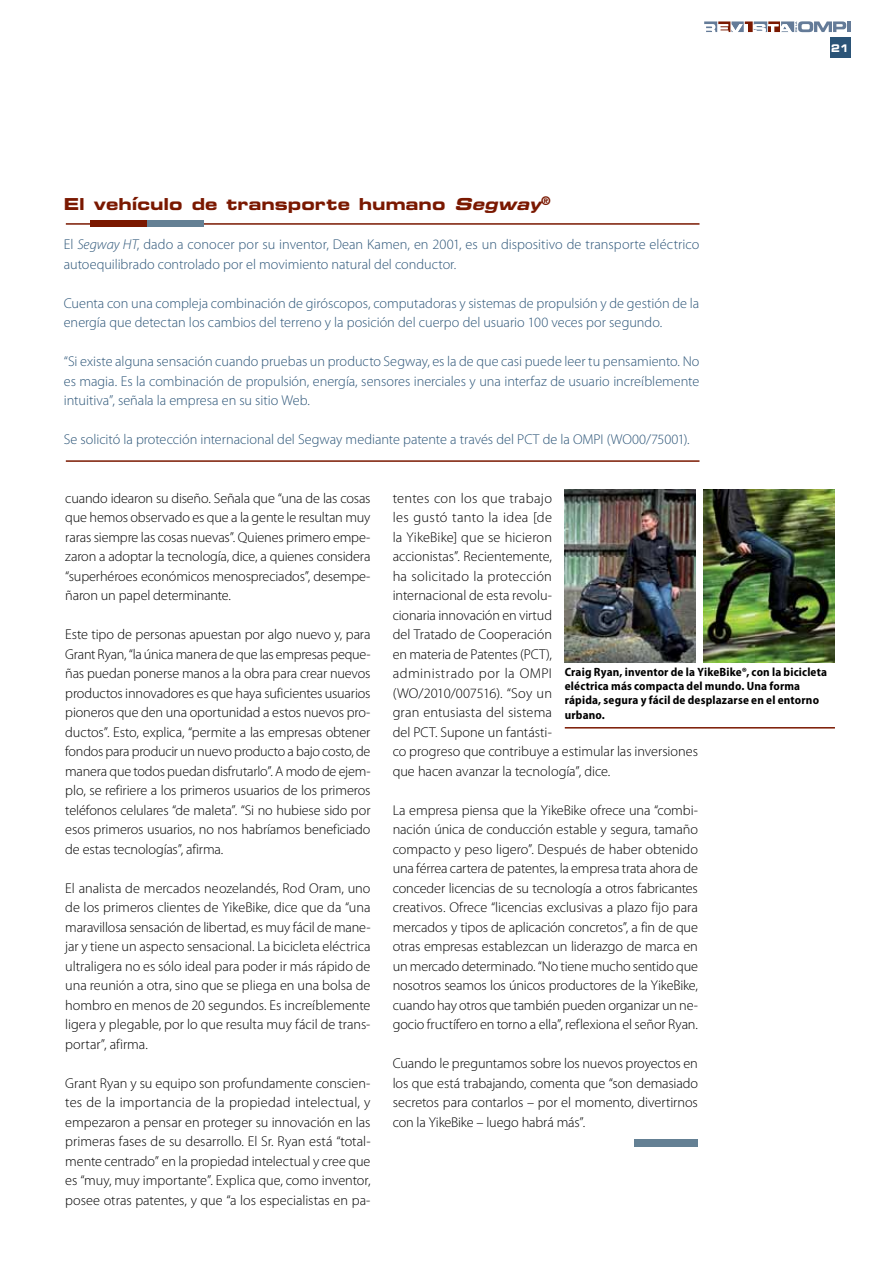
<style>
.page{position:relative;width:893px;height:1263px;background:#fff}
.page>*{position:absolute;margin:0;border:0;box-sizing:border-box;transform-origin:0 0}
.t1{font:16.5px "Eurostile LT Std Bold Ex 2";letter-spacing:-.005em;color:#7a1800}
.t2{font:300 14.25px/19.5px "Myriad Pro";letter-spacing:-.005em;color:#000;text-align:justify}
.t3{font:300 14.25px/19.5px "Myriad Pro";color:#2b5477}
.t4{font:700 semi-condensed 12px/14.2px "Myriad Pro";letter-spacing:.015em;color:#000}
.t5{font:10.5px "Eurostile LT Std Bold Ex 2";color:#fff;scale:.85 1}
.s1{font-style:italic}
</style>
<div class="page">
<svg style="left:704px;top:21px;width:146px;height:11px"></svg>
<div style="left:634px;top:1139px;width:64px;height:7px;background:#648094"></div>
<div style="left:830px;top:38px;width:20px;height:20px;background:#2b5477"></div>
<hr style="left:66px;top:223px;width:633px;height:2px;background:#7a1800">
<div style="left:90px;top:221px;width:57px;height:6px;background:#7a1800"></div>
<div style="left:147px;top:221px;width:56px;height:6px;background:#648094"></div>
<hr style="left:66px;top:460px;width:633px;height:2px;background:#7a1800">
<img style="left:704px;top:489px;width:131px;height:173px">
<hr style="left:565px;top:727px;width:270px;height:1px;background:#7a1800">
<img style="left:565px;top:489px;width:131px;height:173px">
<p class="t1" style="left:64px;top:192px;width:488px">El vehículo de transporte humano <span class="s1">Segway</span><sup>®</sup></p>
<p class="t3" style="left:64px;top:234px;width:637px">El <span class="s1">Segway HT</span>, dado a conocer por su inventor, Dean Kamen, en 2001, es un dispositivo de transporte eléctrico autoequilibrado controlado por el movimiento natural del conductor.</p>
<p class="t3" style="left:64px;top:293px;width:637px">Cuenta con una compleja combinación de giróscopos, computadoras y sistemas de propulsión y de gestión de la energía que detectan los cambios del terreno y la posición del cuerpo del usuario 100 veces por segundo.</p>
<p class="t3" style="left:64px;top:351px;width:637px;text-align:justify">“Si existe alguna sensación cuando pruebas un producto Segway, es la de que casi puede leer tu pensamiento. No es magia. Es la combinación de propulsión, energía, sensores inerciales y una interfaz de usuario increíblemente intuitiva”, señala la empresa en su sitio Web.</p>
<p class="t3" style="left:64px;top:429px;width:627px">Se solicitó la protección internacional del Segway mediante patente a través del PCT de la OMPI (WO00/75001).</p>
<p class="t5" style="left:831px;top:41px;width:22px">21</p>
<p class="t2" style="left:65px;top:488px;width:307px">cuando idearon su diseño. Señala que “una de las cosas que hemos observado es que a la gente le resultan muy raras siempre las cosas nuevas”. Quienes primero empe&shy;zaron a adoptar la tecnología, dice, a quienes considera “superhéroes económicos menospreciados”, desempe&shy;ñaron un papel determinante.</p>
<p class="t2" style="left:65px;top:624px;width:307px">Este tipo de personas apuestan por algo nuevo y, para Grant Ryan, “la única manera de que las empresas peque&shy;ñas puedan ponerse manos a la obra para crear nuevos productos innovadores es que haya suficientes usuarios pioneros que den una oportunidad a estos nuevos pro&shy;ductos”. Esto, explica, “permite a las empresas obtener fondos para producir un nuevo producto a bajo costo, de manera que todos puedan disfrutarlo”. A modo de ejem&shy;plo, se refiriere a los primeros usuarios de los primeros teléfonos celulares “de maleta”. “Si no hubiese sido por esos primeros usuarios, no nos habríamos beneficiado de estas tecnologías”, afirma.</p>
<p class="t2" style="left:65px;top:878px;width:307px">El analista de mercados neozelandés, Rod Oram, uno de los primeros clientes de YikeBike, dice que da “una maravillosa sensación de libertad, es muy fácil de mane&shy;jar y tiene un aspecto sensacional. La bicicleta eléctrica ultraligera no es sólo ideal para poder ir más rápido de una reunión a otra, sino que se pliega en una bolsa de hombro en menos de 20 segundos. Es increíblemente ligera y plegable, por lo que resulta muy fácil de trans&shy;portar”, afirma.</p>
<p class="t2" style="left:65px;top:1073px;width:307px">Grant Ryan y su equipo son profundamente conscien&shy;tes de la importancia de la propiedad intelectual, y empezaron a pensar en proteger su innovación en las primeras fases de su desarrollo. El Sr. Ryan está “total&shy;mente centrado” en la propiedad intelectual y cree que es “muy, muy importante”. Explica que, como inventor, posee otras patentes, y que “a los especialistas en pa-</p>
<p class="t2" style="left:393px;top:488px;width:307px;text-align:left">tentes con los que trabajo<br>les gustó tanto la idea [de<br>la YikeBike] que se hicieron<br>accionistas”. Recientemente,<br>ha solicitado la protección<br>internacional de esta revolu-<br>cionaria innovación en virtud<br>del Tratado de Cooperación<br>en materia de Patentes (PCT),<br>administrado por la OMPI<br>(WO/2010/007516). “Soy un<br>gran entusiasta del sistema<br>del PCT. Supone un fantásti-<br>co progreso que contribuye a estimular las inversiones que hacen avanzar la tecnología”, dice.</p>
<p class="t2" style="left:393px;top:800px;width:307px">La empresa piensa que la YikeBike ofrece una “combi&shy;nación única de conducción estable y segura, tamaño compacto y peso ligero”. Después de haber obtenido una férrea cartera de patentes, la empresa trata ahora de conceder licencias de su tecnología a otros fabricantes creativos. Ofrece “licencias exclusivas a plazo fijo para mercados y tipos de aplicación concretos”, a fin de que otras empresas establezcan un liderazgo de marca en un mercado determinado. “No tiene mucho sentido que nosotros seamos los únicos productores de la YikeBike, cuando hay otros que también pueden organizar un ne&shy;gocio fructífero en torno a ella”, reflexiona el señor Ryan.</p>
<p class="t2" style="left:393px;top:1053px;width:307px">Cuando le preguntamos sobre los nuevos proyectos en los que está trabajando, comenta que “son demasiado secretos para contarlos – por el momento, divertirnos con la YikeBike – luego habrá más”.</p>
<p class="t4" style="left:565px;top:664px;width:264px">Craig Ryan, inventor de la YikeBike®, con la bicicleta eléctrica más compacta del mundo. Una forma rápida, segura y fácil de desplazarse en el entorno urbano.</p>
</div>
